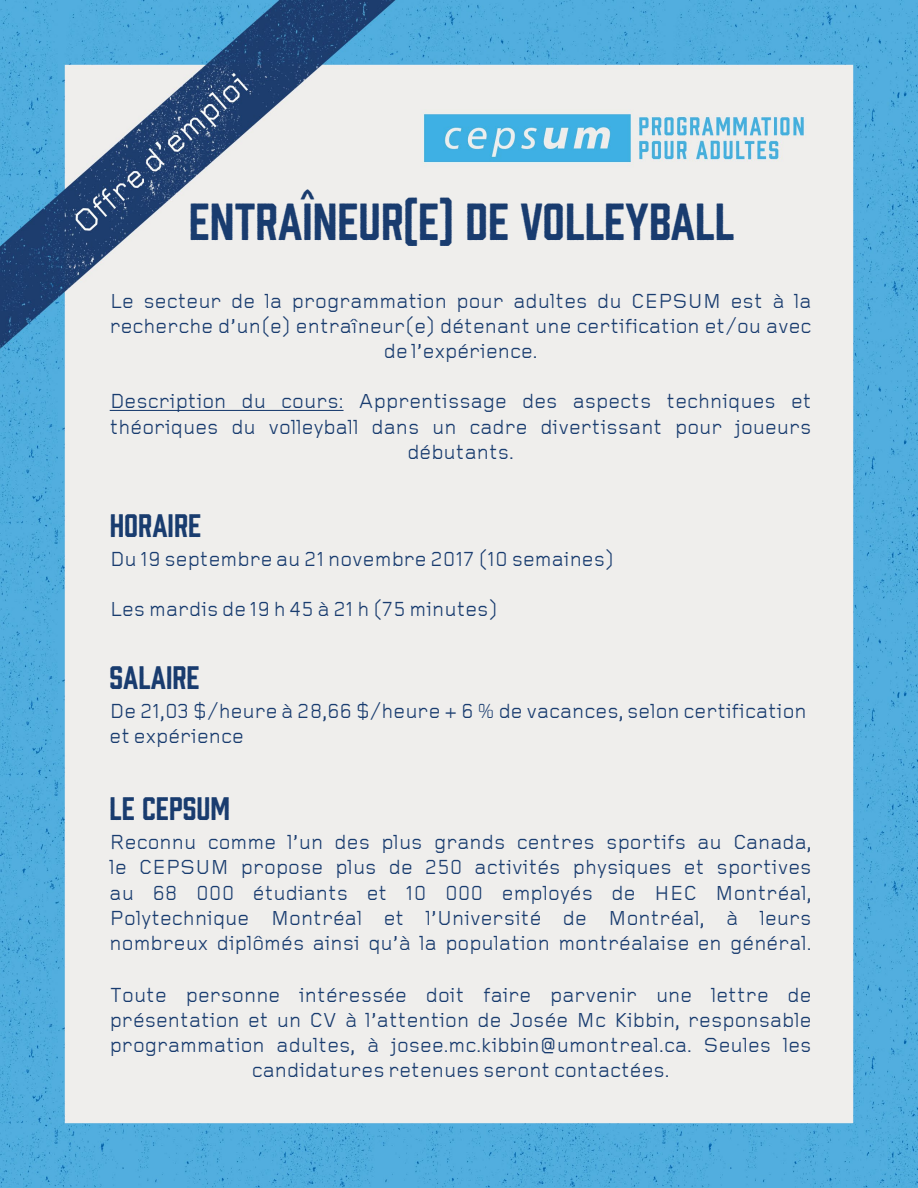
<style>
.page{position:relative;width:918px;height:1188px;background:#fff}
.page>*{position:absolute;margin:0;border:0;box-sizing:border-box;transform-origin:0 0}
.t1{font:48px "Prohibition Rough";color:#193c6f}
.t2{font:30px "Prohibition Rough";color:#193c6f}
.t3{font:21px/25.2px "Gridnik";color:#193c6f;text-align:center}
</style>
<div class="page">
<img style="left:0;top:0;width:918px;height:1188px">
<hr style="left:110px;top:410px;width:234px;height:1px;background:#193c6f">
<p class="t1" style="left:189px;top:189px;width:547px">ENTRAÎNEUR(E) DE VOLLEYBALL</p>
<p class="t3" style="left:110px;top:289px;width:703px">Le secteur de la programmation pour adultes du CEPSUM est à la recherche d’un(e) entraîneur(e) détenant une certification et/ou avec de l’expérience.</p>
<p class="t3" style="left:110px;top:390px;width:704px">Description du cours: Apprentissage des aspects techniques et théoriques du volleyball dans un cadre divertissant pour joueurs débutants.</p>
<p class="t2" style="left:110px;top:505px;width:93px">HORAIRE</p>
<p class="t3" style="left:110px;top:548px;width:506px">Du 19 septembre au 21 novembre 2017 (10 semaines)</p>
<p class="t3" style="left:110px;top:598px;width:390px">Les mardis de 19 h 45 à 21 h (75 minutes)</p>
<p class="t2" style="left:110px;top:657px;width:92px">SALAIRE</p>
<p class="t3" style="left:110px;top:699px;width:699px;text-align:left">De 21,03 $/heure à 28,66 $/heure + 6 % de vacances, selon certification et expérience</p>
<p class="t2" style="left:110px;top:788px;width:122px">LE CEPSUM</p>
<p class="t3" style="left:110px;top:831px;width:704px;text-align:justify">Reconnu comme l’un des plus grands centres sportifs au Canada, le CEPSUM propose plus de 250 activités physiques et sportives au 68 000 étudiants et 10 000 employés de HEC Montréal, Polytechnique Montréal et l’Université de Montréal, à leurs nombreux diplômés ainsi qu’à la population montréalaise en général.</p>
<p class="t3" style="left:110px;top:984px;width:704px">Toute personne intéressée doit faire parvenir une lettre de présentation et un CV à l’attention de Josée Mc Kibbin, responsable programmation adultes, à josee.mc.kibbin@umontreal.ca. Seules les candidatures retenues seront contactées.</p>
</div>
